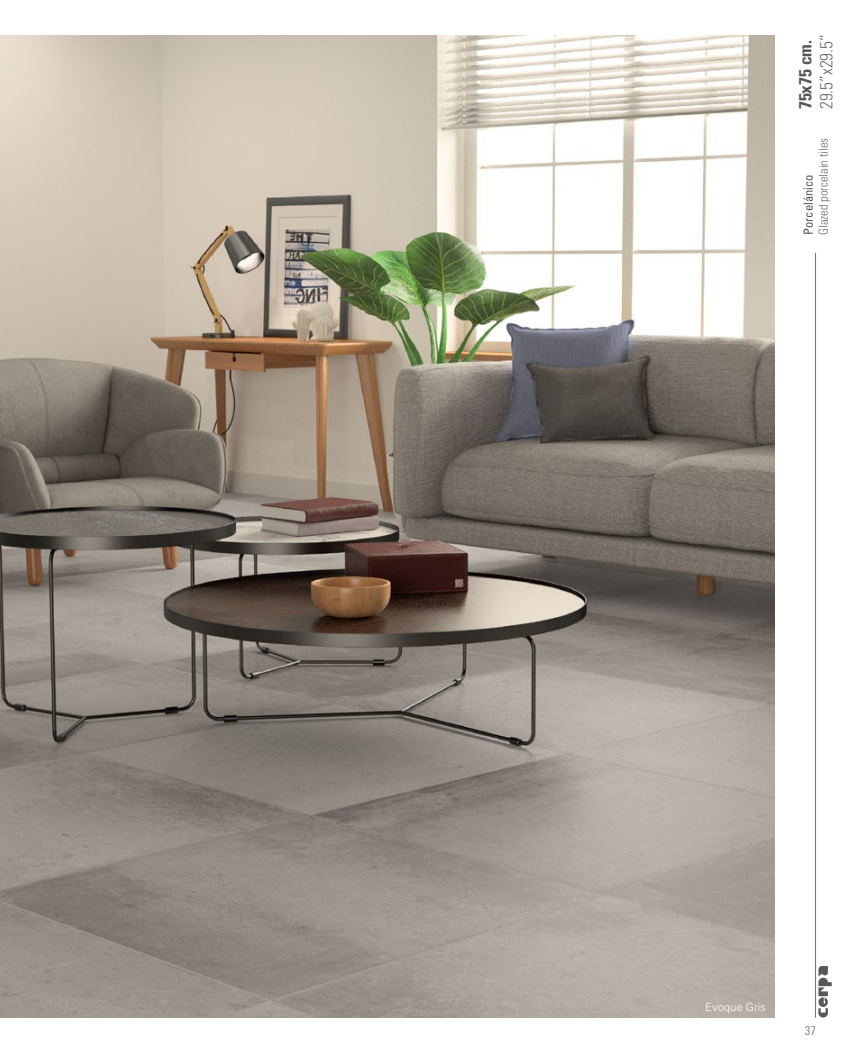
<style>
.page{position:relative;width:851px;height:1053px;background:#fff}
.page>*{position:absolute;margin:0;border:0;box-sizing:border-box;transform-origin:0 0}
.t1{font:300 condensed 17.5px "Univers";color:#706f6f}
.t2{font:700 condensed 17.5px "Univers";color:#575756}
.t3{font:300 condensed 12.5px "Univers";color:#706f6f}
.t4{font:condensed 12.5px "Univers";color:#575756}
.t5{font:300 11.25px "Univers";color:#fff}
</style>
<div class="page">
<svg style="left:818px;top:966px;width:13px;height:51px"></svg>
<hr style="left:815px;top:253px;width:1px;height:764px;background:#706f6f">
<img style="left:0;top:35px;width:774px;height:982px">
<h1 class="t2" style="left:794px;top:109px;width:70px;rotate:-90deg">75x75 cm.</h1>
<h1 class="t1" style="left:815px;top:109px;width:76px;rotate:-90deg">29.5”x29.5”</h1>
<p class="t3" style="left:815px;top:235px;width:99px;rotate:-90deg">Glazed porcelain tiles</p>
<p class="t4" style="left:800px;top:235px;width:62px;rotate:-90deg">Porcelánico</p>
<p class="t5" style="left:705px;top:999px;width:62px">Evoque Gris</p>
<p class="t3" style="left:804px;top:1023px;width:13px">37</p>
</div>
